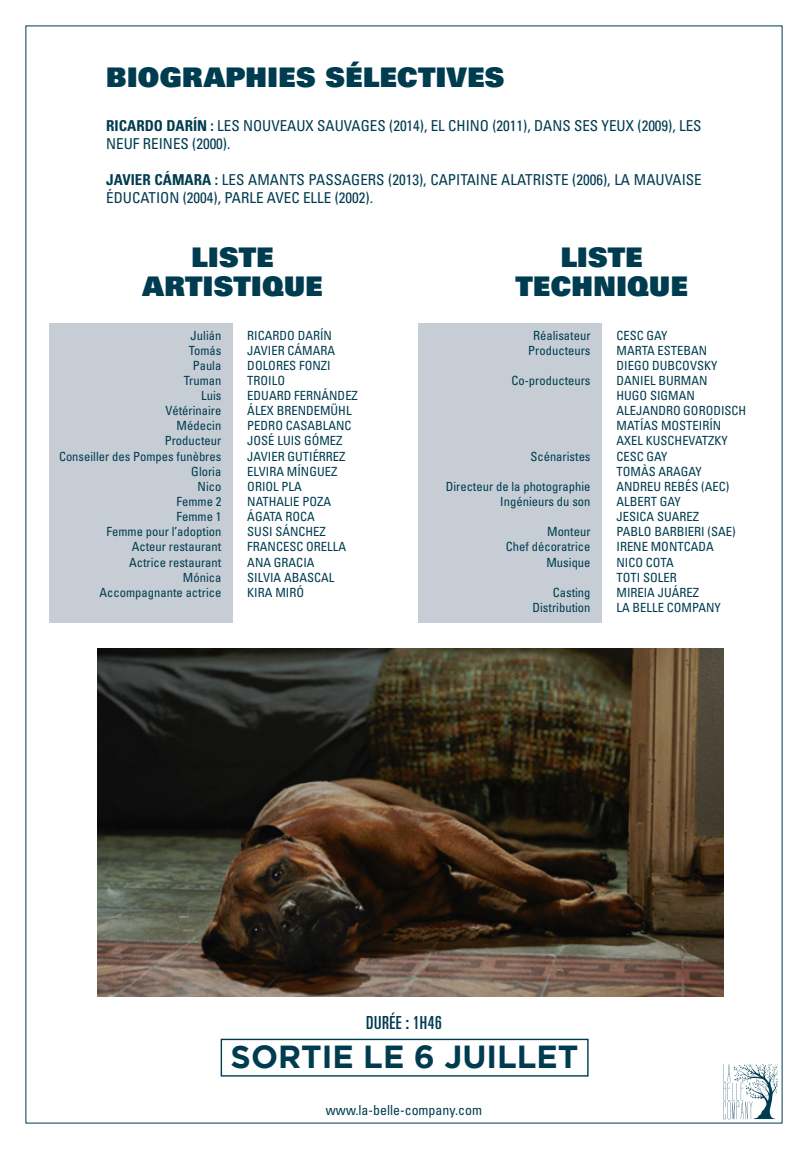
<style>
.page{position:relative;width:808px;height:1149px;background:#fff}
.page>*{position:absolute;margin:0;border:0;box-sizing:border-box;transform-origin:0 0}
.t1{font:700 31.8px "Gotham";color:#003c50}
.t2{font:900 27px/28.5px "Univers";letter-spacing:.015em;color:#003c50;text-align:center}
.t3{font:ultra-condensed 18px "Univers LT Std";letter-spacing:.03em;color:#003c50}
.t4{font:condensed 15px/18px "Univers";color:#003c50}
.t5{font:condensed 13.8px "Univers";color:#003c50}
.t6{font:condensed 12.6px/15.1px "Univers";color:#003c50;text-align:right}
.s1{font-weight:700}
</style>
<div class="page">
<div style="left:49px;top:322px;width:183px;height:300px;background:#c6cdd5"></div>
<div style="left:418px;top:322px;width:184px;height:300px;background:#c6cdd5"></div>
<svg style="left:723px;top:1064px;width:55px;height:54px"></svg>
<img style="left:98px;top:648px;width:625px;height:348px">
<div style="left:221px;top:1038px;width:368px;height:38px;border:1px solid #003c50"></div>
<h2 class="t2" style="left:106px;top:62px;width:400px">BIOGRAPHIES SÉLECTIVES</h2>
<p class="t4" style="left:106px;top:117px;width:597px"><span class="s1">RICARDO DARÍN :</span> LES NOUVEAUX SAUVAGES (2014), EL CHINO (2011), DANS SES YEUX (2009), LES<br>NEUF REINES (2000).</p>
<p class="t4" style="left:106px;top:171px;width:597px"><span class="s1">JAVIER CÁMARA :</span> LES AMANTS PASSAGERS (2013), CAPITAINE ALATRISTE (2006), LA MAUVAISE<br>ÉDUCATION (2004), PARLE AVEC ELLE (2002).</p>
<h2 class="t2" style="left:142px;top:242px;width:182px">LISTE<br>ARTISTIQUE</h2>
<p class="t6" style="left:59px;top:327px;width:164px">Julián<br>Tomás<br>Paula<br>Truman<br>Luis<br>Vétérinaire<br>Médecin<br>Producteur<br>Conseiller des Pompes funèbres<br>Gloria<br>Nico<br>Femme 2<br>Femme 1<br>Femme pour l’adoption<br>Acteur restaurant<br>Actrice restaurant<br>Mónica<br>Accompagnante actrice</p>
<p class="t6" style="left:247px;top:327px;width:112px;text-align:left">RICARDO DARÍN<br>JAVIER CÁMARA<br>DOLORES FONZI<br>TROILO<br>EDUARD FERNÁNDEZ<br>ÁLEX BRENDEMÜHL<br>PEDRO CASABLANC<br>JOSÉ LUIS GÓMEZ<br>JAVIER GUTIÉRREZ<br>ELVIRA MÍNGUEZ<br>ORIOL PLA<br>NATHALIE POZA<br>ÁGATA ROCA<br>SUSI SÁNCHEZ<br>FRANCESC ORELLA<br>ANA GRACIA<br>SILVIA ABASCAL<br>KIRA MIRÓ</p>
<h2 class="t2" style="left:516px;top:242px;width:174px">LISTE<br>TECHNIQUE</h2>
<p class="t6" style="left:528px;top:327px;width:64px;text-align:center">Réalisateur<br>Producteurs</p>
<p class="t6" style="left:511px;top:372px;width:81px">Co-producteurs</p>
<p class="t6" style="left:616px;top:327px;width:131px;text-align:left">CESC GAY<br>MARTA ESTEBAN<br>DIEGO DUBCOVSKY<br>DANIEL BURMAN<br>HUGO SIGMAN<br>ALEJANDRO GORODISCH<br>MATÍAS MOSTEIRÍN<br>AXEL KUSCHEVATZKY<br>CESC GAY<br>TOMÀS ARAGAY<br>ANDREU REBÉS (AEC)<br>ALBERT GAY<br>JESICA SUAREZ<br>PABLO BARBIERI (SAE)<br>IRENE MONTCADA<br>NICO COTA<br>TOTI SOLER<br>MIREIA JUÁREZ<br>LA BELLE COMPANY</p>
<p class="t6" style="left:530px;top:448px;width:62px">Scénaristes</p>
<p class="t6" style="left:446px;top:478px;width:146px">Directeur de la photographie<br>Ingénieurs du son</p>
<p class="t6" style="left:506px;top:524px;width:86px">Monteur<br>Chef décoratrice<br>Musique</p>
<p class="t6" style="left:532px;top:584px;width:60px">Casting<br>Distribution</p>
<h3 class="t3" style="left:366px;top:1012px;width:77px">DURÉE : 1H46</h3>
<h1 class="t1" style="left:231px;top:1038px;width:349px">SORTIE LE 6 JUILLET</h1>
<p class="t5" style="left:326px;top:1100px;width:158px">www.la-belle-company.com</p>
</div>
